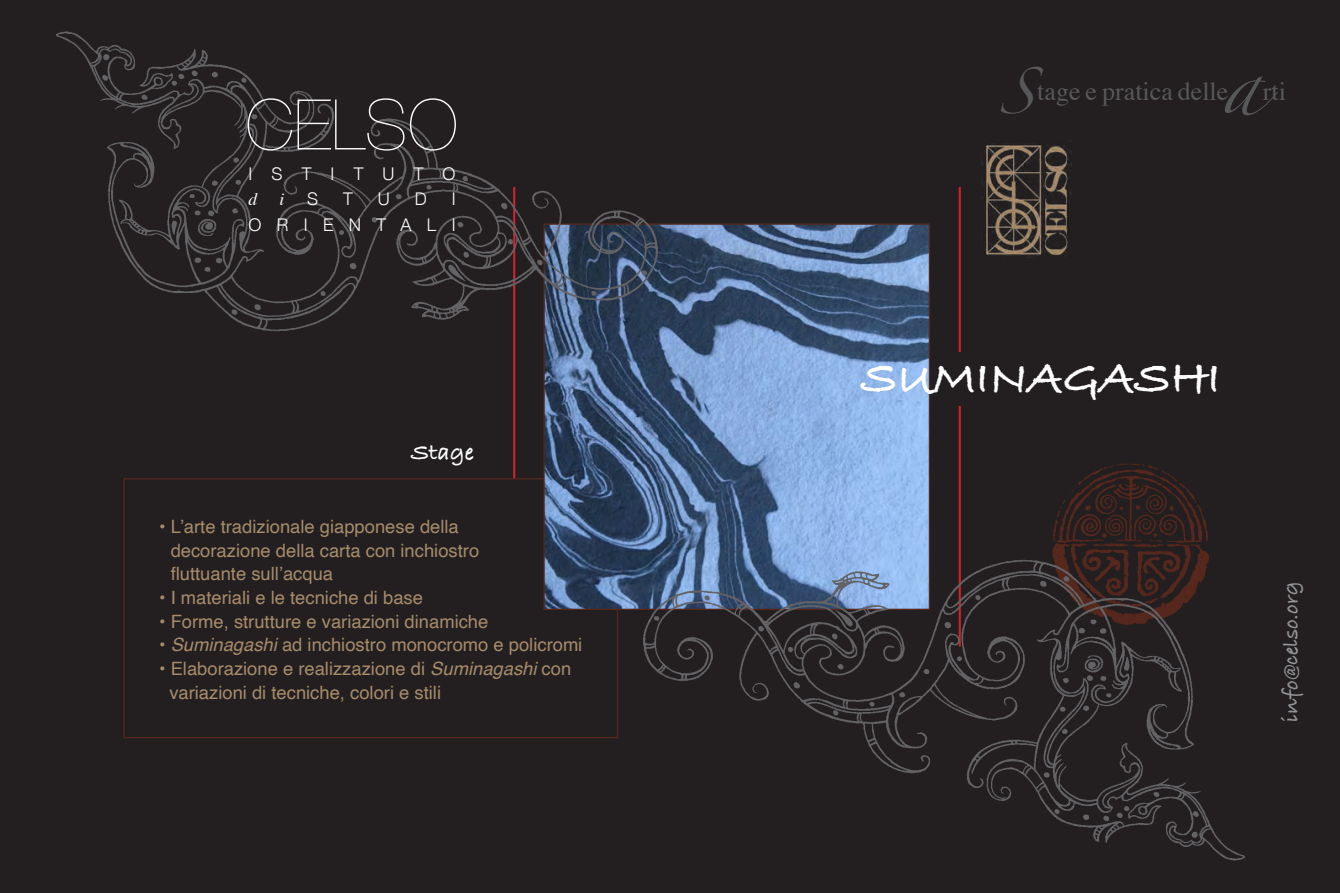
<style>
.page{position:relative;width:1340px;height:893px;background:#fff}
.page>*{position:absolute;margin:0;border:0;box-sizing:border-box;transform-origin:0 0}
.t1{font:200 69.83px "Helvetica Neue";color:#fff}
.t2{font:57.75px "Zapfino";color:#57585a}
.t3{font:700 48.65px "Bradley Hand ITCTT";color:#fff}
.t4{font:42px "Zapfino";color:#57585a}
.t5{font:26.07px "Times";color:#57585a}
.t6{font:700 24.32px "Bradley Hand ITCTT";color:#fff}
.t7{font:700 22.57px "Bradley Hand ITCTT";color:#939598}
.t8{font:18.38px "Helvetica";color:#a78b6b}
.t9{font:300 17.5px "Helvetica Neue";letter-spacing:.88em;color:#fff}
.t10{font:300 17.5px "Helvetica Neue";letter-spacing:1.1em;color:#fff}
.t11{font:italic 17.5px "Times";color:#fff}
.s1{color:#231f20}
.s2{font-style:italic}
</style>
<div class="page">
<div style="left:0;top:0;width:1339px;height:893px;background:#231f20"></div>
<hr style="left:513px;top:187px;width:2px;height:459px;background:#d1232a">
<div style="left:124px;top:479px;width:493px;height:259px;background:#231f20"></div>
<div style="left:123px;top:478px;width:495px;height:260px;border:1px solid #55271d"></div>
<img style="left:545px;top:225px;width:383px;height:383px">
<hr style="left:958px;top:187px;width:2px;height:459px;background:#d1232a">
<img style="left:56px;top:31px;width:604px;height:309px">
<img style="left:986px;top:145px;width:85px;height:111px">
<img style="left:1053px;top:463px;width:155px;height:87px">
<img style="left:640px;top:550px;width:605px;height:311px">
<div style="left:949px;top:352px;width:15px;height:54px;background:#231f20"></div>
<p class="t1" style="left:246px;top:70px;width:214px">CELSO</p>
<p class="t10" style="left:248px;top:160px;width:209px">ISTITUTO</p>
<p class="t11" style="left:248px;top:189px;width:10px">d</p>
<p class="t11" style="left:280px;top:189px;width:6px">i</p>
<p class="t9" style="left:307px;top:185px;width:13px">S</p>
<p class="t9" style="left:343px;top:185px;width:11px">T</p>
<p class="t9" style="left:378px;top:185px;width:13px">U</p>
<p class="t9" style="left:415px;top:185px;width:13px">D</p>
<p class="t9" style="left:452px;top:185px;width:5px">I</p>
<p class="t9" style="left:248px;top:211px;width:209px">ORIENTALI</p>
<p class="t6" style="left:411px;top:433px;width:64px">Stage</p>
<p class="t8" style="left:159px;top:512px;width:301px">• L’arte tradizionale giapponese della</p>
<p class="t8" style="left:159px;top:536px;width:321px"><span class="s1">•</span> decorazione della carta con inchiostro</p>
<p class="t8" style="left:159px;top:560px;width:175px"><span class="s1">•</span> fluttuante sull’acqua</p>
<p class="t8" style="left:159px;top:583px;width:265px">• I materiali e le tecniche di base</p>
<p class="t8" style="left:159px;top:607px;width:331px">• Forme, strutture e variazioni dinamiche</p>
<p class="t8" style="left:159px;top:631px;width:425px">• <span class="s2">Suminagashi</span> ad inchiostro monocromo e policromi</p>
<p class="t8" style="left:159px;top:654px;width:413px">• Elaborazione e realizzazione di <span class="s2">Suminagashi</span> con</p>
<p class="t8" style="left:169px;top:678px;width:273px">variazioni di tecniche, colori e stili</p>
<p class="t4" style="left:998px;top:74px;width:36px">S</p>
<p class="t2" style="left:1221px;top:58px;width:43px">a</p>
<p class="t5" style="left:1037px;top:75px;width:192px">tage e pratica delle</p>
<p class="t5" style="left:1262px;top:75px;width:25px">rti</p>
<p class="t3" style="left:861px;top:340px;width:361px">SUMINAGASHI</p>
<p class="t7" style="left:1273px;top:722px;width:142px;rotate:-90deg">info@celso.org</p>
</div>
